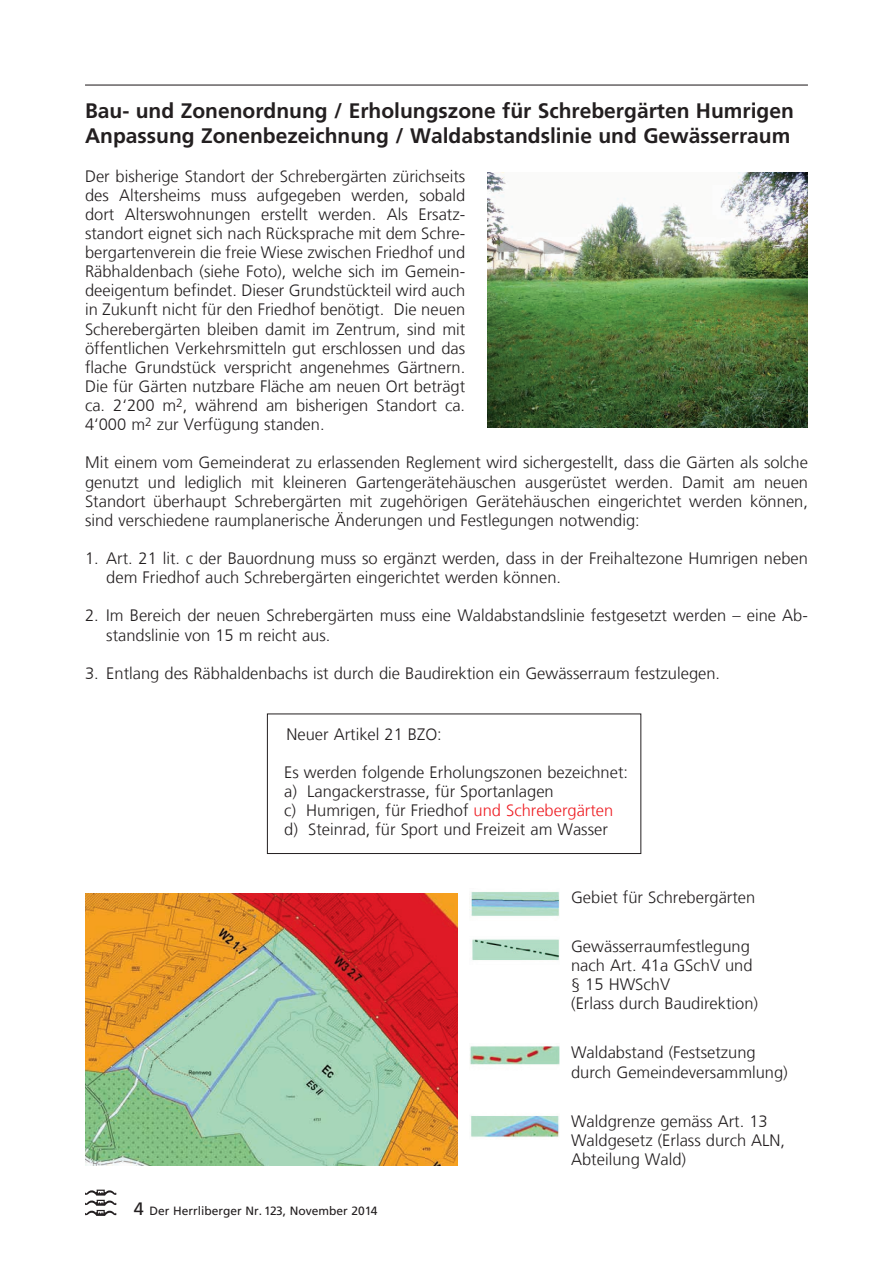
<style>
.page{position:relative;width:893px;height:1263px;background:#fff}
.page>*{position:absolute;margin:0;border:0;box-sizing:border-box;transform-origin:0 0}
.t1{font:700 21px/25.5px "Frutiger LT Com";color:#231f20}
.t2{font:300 16.5px/19px "Frutiger LT Com";color:#231f20}
.t3{font:12px "Frutiger LT Com";color:#231f20}
.s1{color:#ee1d23}
.s2{font-size:18px}
</style>
<div class="page">
<hr style="left:85px;top:85px;width:723px;height:1px;background:#231f20">
<img style="left:488px;top:173px;width:320px;height:255px">
<svg style="left:85px;top:1189px;width:31px;height:27px"></svg>
<div style="left:267px;top:713px;width:374px;height:141px;border:1px solid #231f20"></div>
<img style="left:85px;top:893px;width:372px;height:272px">
<img style="left:471px;top:892px;width:88px;height:24px">
<img style="left:472px;top:939px;width:87px;height:21px">
<img style="left:470px;top:1046px;width:89px;height:19px">
<img style="left:470px;top:1116px;width:89px;height:22px">
<p class="t1" style="left:85px;top:98px;width:710px">Bau- und Zonenordnung / Erholungszone für Schrebergärten Humrigen<br>Anpassung Zonenbezeichnung / Waldabstandslinie und Gewässerraum</p>
<p class="t2" style="left:85px;top:166px;width:382px;text-align:justify">Der bisherige Standort der Schrebergärten zürichseits des Altersheims muss aufgegeben werden, sobald dort Alterswohnungen erstellt werden. Als Ersatz&shy;standort eignet sich nach Rücksprache mit dem Schre&shy;bergartenverein die freie Wiese zwischen Friedhof und Räbhaldenbach (siehe Foto), welche sich im Gemein&shy;deeigentum befindet. Dieser Grundstückteil wird auch in Zukunft nicht für den Friedhof benötigt. Die neuen Scherebergärten bleiben damit im Zentrum, sind mit öffentlichen Verkehrsmitteln gut erschlossen und das flache Grundstück verspricht angenehmes Gärtnern.<br>Die für Gärten nutzbare Fläche am neuen Ort beträgt ca. 2‘200 m<sup>2</sup>, während am bisherigen Standort ca.<br>4‘000 m<sup>2</sup> zur Verfügung standen.</p>
<p class="t2" style="left:85px;top:453px;width:724px;text-align:justify">Mit einem vom Gemeinderat zu erlassenden Reglement wird sichergestellt, dass die Gärten als solche genutzt und lediglich mit kleineren Gartengerätehäuschen ausgerüstet werden. Damit am neuen Standort überhaupt Schrebergärten mit zugehörigen Gerätehäuschen eingerichtet werden können, sind verschiedene raumplanerische Änderungen und Festlegungen notwendig:</p>
<p class="t2" style="left:106px;top:549px;width:703px;text-indent:-21px">1. Art. 21 lit. c der Bauordnung muss so ergänzt werden, dass in der Freihaltezone Humrigen neben dem Friedhof auch Schrebergärten eingerichtet werden können.</p>
<p class="t2" style="left:106px;top:606px;width:703px;text-indent:-21px">2. Im Bereich der neuen Schrebergärten muss eine Waldabstandslinie festgesetzt werden – eine Ab - stands linie von 15 m reicht aus.</p>
<p class="t2" style="left:85px;top:664px;width:637px">3. Entlang des Räbhaldenbachs ist durch die Baudirektion ein Gewässerraum festzulegen.</p>
<p class="t2" style="left:286px;top:724px;width:157px">Neuer Artikel 21 BZO:</p>
<p class="t2" style="left:284px;top:763px;width:345px">Es werden folgende Erholungszonen bezeichnet: a) Langackerstrasse, für Sportanlagen<br>c) Humrigen, für Friedhof <span class="s1">und Schrebergärten </span>d) Steinrad, für Sport und Freizeit am Wasser</p>
<p class="t3" style="left:134px;top:1204px;width:245px"><span class="s2">4</span> Der Herrliberger Nr. 123, November 2014</p>
<p class="t2" style="left:571px;top:888px;width:186px">Gebiet für Schrebergärten</p>
<p class="t2" style="left:571px;top:937px;width:189px">Gewässerraumfestlegung nach Art. 41a GSchV und § 15 HWSchV<br>(Erlass durch Baudirektion)</p>
<p class="t2" style="left:571px;top:1043px;width:218px">Waldabstand (Festsetzung durch Gemeindeversammlung)</p>
<p class="t2" style="left:571px;top:1111px;width:216px">Waldgrenze gemäss Art. 13<br>Waldgesetz (Erlass durch ALN,<br>Abteilung Wald)</p>
</div>
